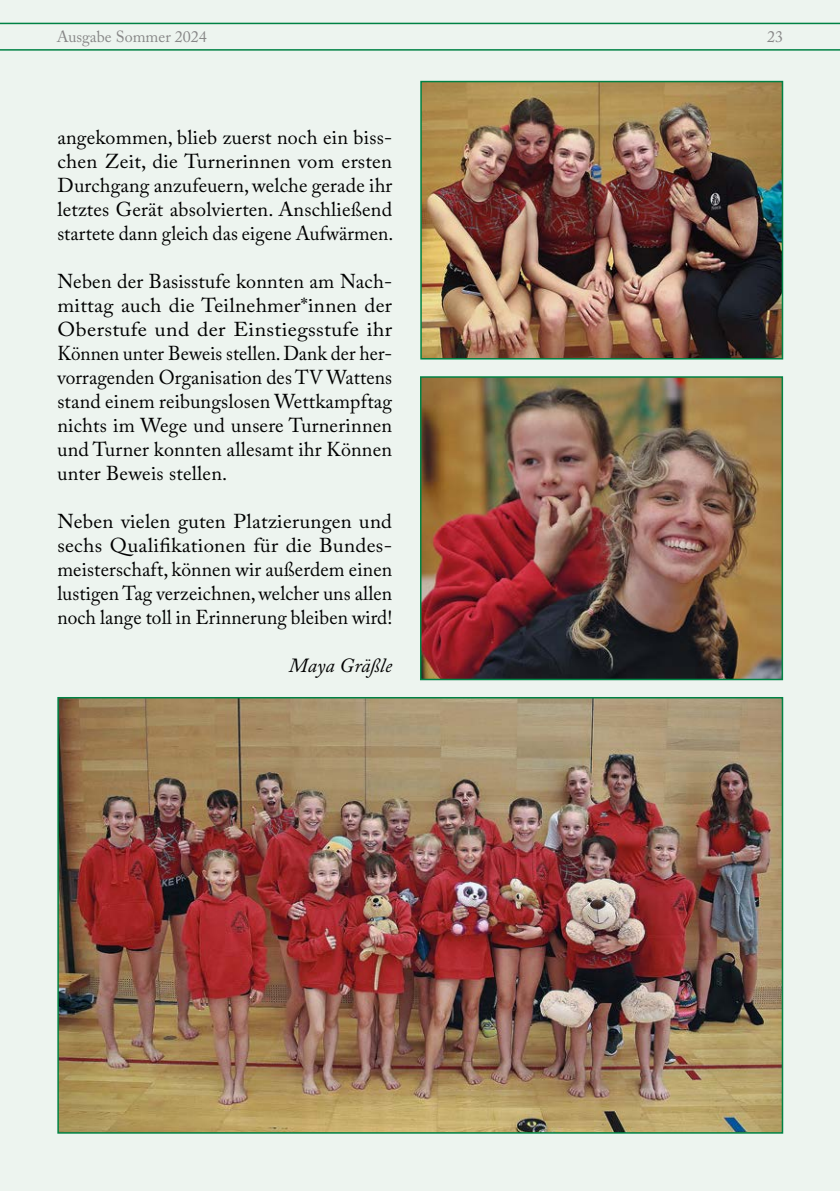
<style>
.page{position:relative;width:840px;height:1191px;background:#fff}
.page>*{position:absolute;margin:0;border:0;box-sizing:border-box;transform-origin:0 0}
.Absatzformat_1{font:20px/24px "Adobe Caslon Pro";letter-spacing:.005em;color:#000;text-align:justify}
.Absatzformat_1-2{font:italic 20px "Adobe Caslon Pro";letter-spacing:.01em;color:#000}
.t1{font:16px "Adobe Caslon Pro";color:#878787}
</style>
<div class="page">
<div style="left:0;top:0;width:839px;height:85px;background:#edf4ef"></div>
<hr style="left:0;top:49px;width:839px;height:2px;background:#008244">
<hr style="left:0;top:23px;width:839px;height:1px;background:#008244">
<div style="left:0;top:70px;width:839px;height:1121px;background:#edf4ef"></div>
<img style="left:423px;top:84px;width:356px;height:272px">
<div style="left:420px;top:81px;width:362px;height:278px;border:2px solid #008244"></div>
<img style="left:60px;top:700px;width:719px;height:430px">
<div style="left:57px;top:697px;width:725px;height:436px;border:2px solid #008244"></div>
<img style="left:423px;top:379px;width:356px;height:298px">
<div style="left:420px;top:376px;width:362px;height:304px;border:2px solid #008244"></div>
<p class="t1" style="left:57px;top:28px;width:151px">Ausgabe Sommer 2024</p>
<p class="t1" style="left:766px;top:28px;width:17px">23</p>
<p class="Absatzformat_1" style="left:57px;top:125px;width:337px">angekommen, blieb zuerst noch ein biss&shy;chen Zeit, die Turnerinnen vom ersten Durchgang anzufeuern, welche gerade ihr letztes Gerät absolvierten. Anschließend startete dann gleich das eigene Aufwärmen.</p>
<p class="Absatzformat_1" style="left:57px;top:269px;width:336px">Neben der Basisstufe konnten am Nach&shy;mittag auch die Teilnehmer*innen der Oberstufe und der Einstiegsstufe ihr Können unter Beweis stellen. Dank der her&shy;vorragenden Organisation des TV Wattens stand einem reibungslosen Wettkampftag nichts im Wege und unsere Turnerinnen und Turner konnten allesamt ihr Können unter Beweis stellen.</p>
<p class="Absatzformat_1" style="left:57px;top:509px;width:336px">Neben vielen guten Platzierungen und sechs Qualifikationen für die Bundes&shy;meisterschaft, können wir außerdem einen lustigen Tag verzeichnen, welcher uns allen noch lange toll in Erinnerung bleiben wird!</p>
<p class="Absatzformat_1-2" style="left:289px;top:653px;width:105px">Maya Gräßle</p>
</div>
